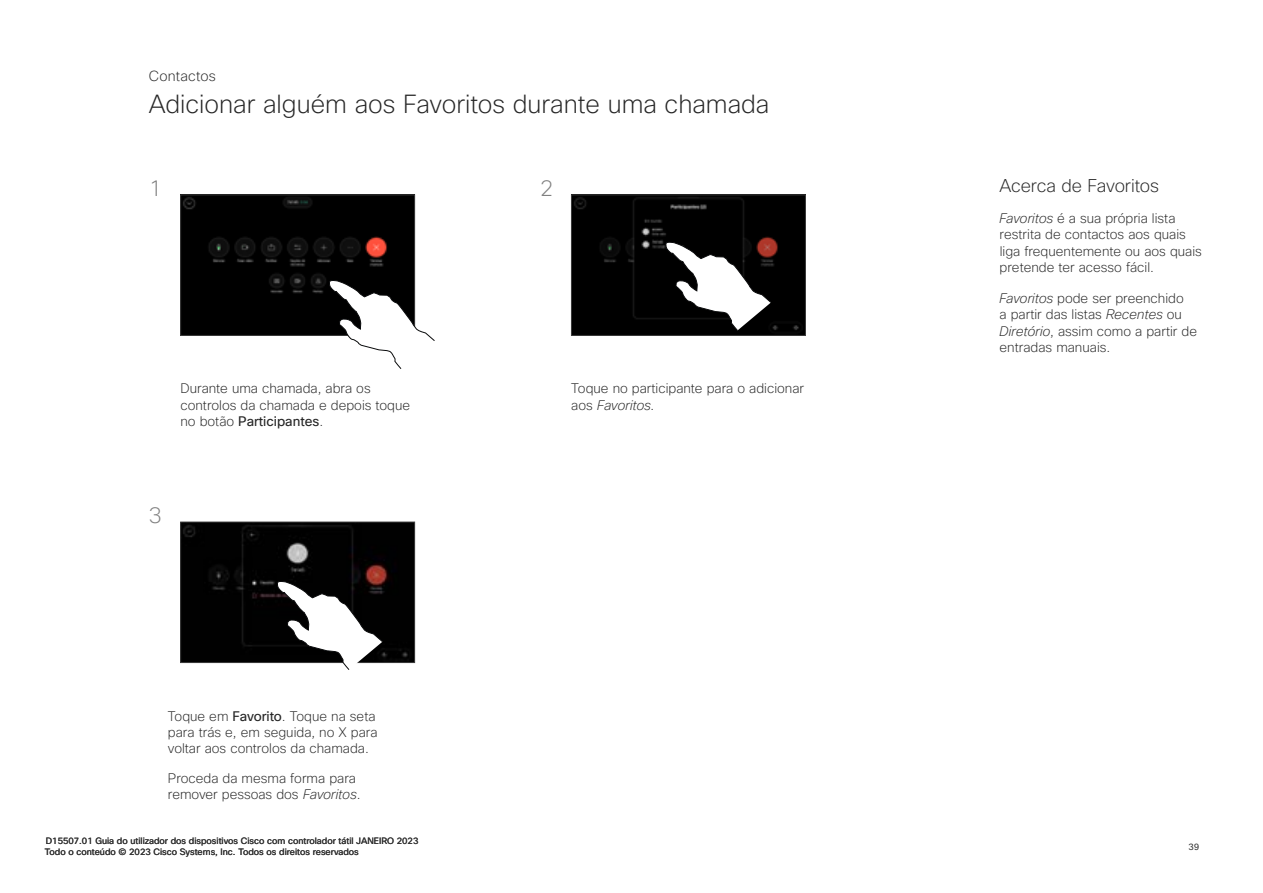
<style>
.page{position:relative;width:1263px;height:893px;background:#fff}
.page>*{position:absolute;margin:0;border:0;box-sizing:border-box;transform-origin:0 0}
.t1{font:200 25.5px "Cisco Sans";color:#262626}
.t2{font:200 22.2px "Cisco Sans";color:#808080}
.t3{font:200 18px "Cisco Sans";letter-spacing:-.005em;color:#262626}
.t4{font:200 14.25px "Cisco Sans";letter-spacing:.015em;color:#262626}
.t5{font:200 13.5px/16.2px "Cisco Sans";color:#262626}
.t6{font:9px/10.8px "Cisco Sans";color:#333}
.s1{font-weight:400}
.s2{font-style:italic}
</style>
<div class="page">
<img style="left:182px;top:197px;width:231px;height:137px">
<div style="left:180px;top:195px;width:235px;height:141px;border:1px solid #3d3d3d"></div>
<img style="left:573px;top:197px;width:231px;height:137px">
<div style="left:571px;top:195px;width:235px;height:141px;border:1px solid #3d3d3d"></div>
<img style="left:182px;top:524px;width:231px;height:137px">
<div style="left:180px;top:522px;width:235px;height:141px;border:1px solid #3d3d3d"></div>
<svg style="left:277px;top:580px;width:106px;height:90px"></svg>
<svg style="left:329px;top:279px;width:106px;height:90px"></svg>
<svg style="left:665px;top:241px;width:107px;height:90px"></svg>
<p class="t4" style="left:149px;top:67px;width:69px">Contactos</p>
<h1 class="t1" style="left:149px;top:87px;width:622px">Adicionar alguém aos Favoritos durante uma chamada</h1>
<h2 class="t2" style="left:149px;top:174px;width:15px">1</h2>
<h2 class="t2" style="left:540px;top:174px;width:15px">2</h2>
<p class="t5" style="left:180px;top:380px;width:231px">Durante uma chamada, abra os controlos da chamada e depois toque no botão <span class="s1">Participantes</span>.</p>
<p class="t5" style="left:571px;top:380px;width:234px">Toque no participante para o adicionar aos <span class="s2">Favoritos.</span></p>
<h2 class="t2" style="left:149px;top:501px;width:15px">3</h2>
<p class="t5" style="left:168px;top:708px;width:211px">Toque em <span class="s1">Favorito</span>. Toque na seta para trás e, em seguida, no X para voltar aos controlos da chamada.</p>
<p class="t5" style="left:168px;top:770px;width:194px">Proceda da mesma forma para remover pessoas dos <span class="s2">Favoritos</span>.</p>
<p class="t6" style="left:45px;top:836px;width:375px">D15507.01 Guia do utilizador dos dispositivos Cisco com controlador tátil JANEIRO 2023<br>Todo o conteúdo © 2023 Cisco Systems, Inc. Todos os direitos reservados</p>
<h3 class="t3" style="left:999px;top:174px;width:161px">Acerca de Favoritos</h3>
<p class="t5" style="left:999px;top:210px;width:204px"><span class="s2">Favoritos</span> é a sua própria lista restrita de contactos aos quais liga frequentemente ou aos quais pretende ter acesso fácil.</p>
<p class="t5" style="left:999px;top:290px;width:199px"><span class="s2">Favoritos</span> pode ser preenchido<br>a partir das listas <span class="s2">Recentes</span> ou<br><span class="s2">Diretório</span>, assim como a partir de entradas manuais.</p>
<p class="t6" style="left:1188px;top:842px;width:12px">39</p>
</div>
